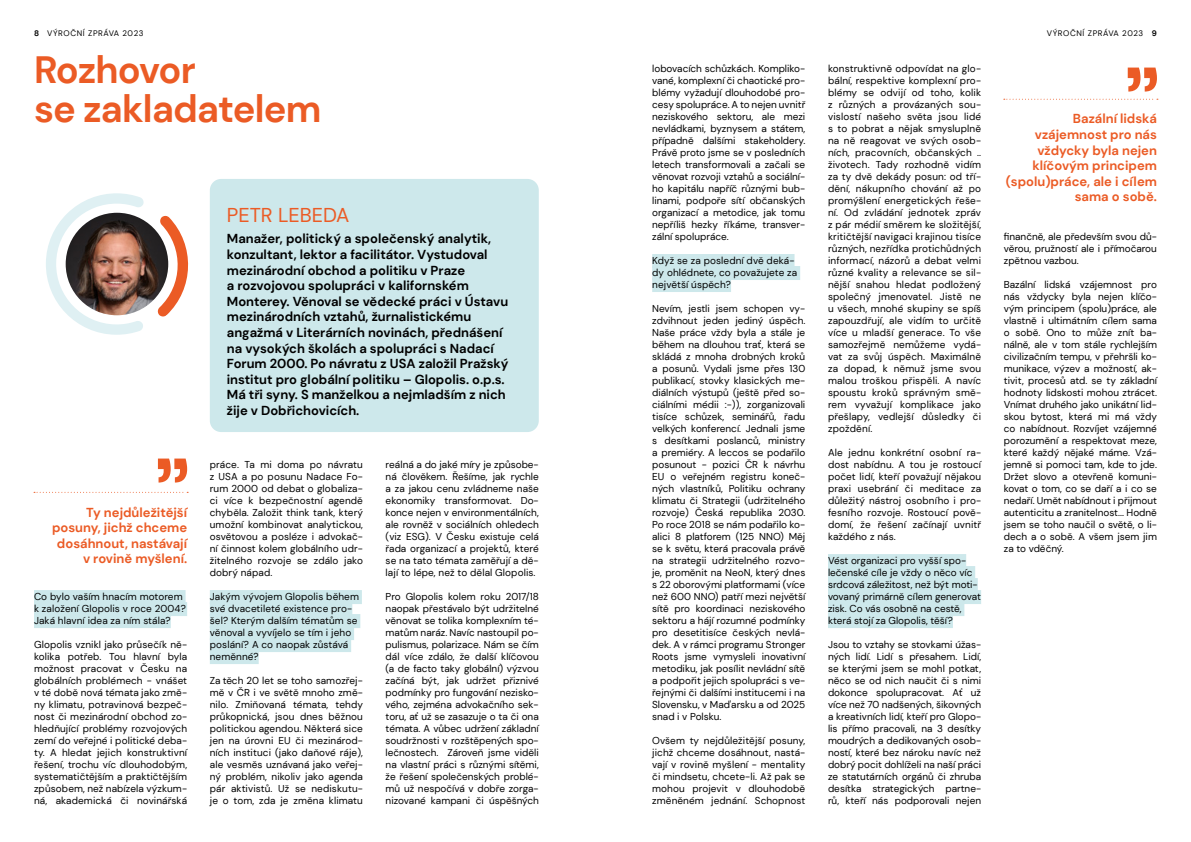
<style>
.page{position:relative;width:1191px;height:842px;background:#fff}
.page>*{position:absolute;margin:0;border:0;box-sizing:border-box;transform-origin:0 0}
.t1{font:700 38px/38.8px "DM Sans";letter-spacing:-.02em;color:#eb5b25}
.t2{font:20px "DM Sans";color:#eb5b25}
.t3{font:700 13px/15.6px "DM Sans";color:#000}
.t4{font:700 13px/15.6px "DM Sans";color:#eb5b25;text-align:right}
.t5{font:10px/12px "DM Sans";color:#000;text-align:justify}
.t6{font:8px "DM Sans";letter-spacing:.075em;color:#000}
.s1{font-weight:700}
</style>
<div class="page">
<div style="left:34px;top:590px;width:152px;height:14px;background:#cde8eb"></div>
<div style="left:34px;top:602px;width:153px;height:14px;background:#cde8eb"></div>
<div style="left:34px;top:614px;width:137px;height:14px;background:#cde8eb"></div>
<div style="left:210px;top:590px;width:152px;height:14px;background:#cde8eb"></div>
<div style="left:210px;top:602px;width:142px;height:14px;background:#cde8eb"></div>
<div style="left:210px;top:614px;width:150px;height:14px;background:#cde8eb"></div>
<div style="left:210px;top:626px;width:144px;height:14px;background:#cde8eb"></div>
<div style="left:210px;top:638px;width:141px;height:14px;background:#cde8eb"></div>
<div style="left:210px;top:650px;width:49px;height:14px;background:#cde8eb"></div>
<svg style="left:34px;top:492px;width:154px;height:1px"></svg>
<svg style="left:158px;top:459px;width:29px;height:24px"></svg>
<svg style="left:1003px;top:99px;width:155px;height:1px"></svg>
<svg style="left:1127px;top:68px;width:30px;height:24px"></svg>
<div style="left:210px;top:179px;width:329px;height:253px;background:#cde8eb;border-radius:11px"></div>
<div style="left:652px;top:254px;width:142px;height:14px;background:#cde8eb"></div>
<div style="left:652px;top:266px;width:148px;height:14px;background:#cde8eb"></div>
<div style="left:652px;top:278px;width:79px;height:14px;background:#cde8eb"></div>
<div style="left:828px;top:554px;width:138px;height:14px;background:#cde8eb"></div>
<div style="left:828px;top:566px;width:147px;height:14px;background:#cde8eb"></div>
<div style="left:828px;top:578px;width:149px;height:14px;background:#cde8eb"></div>
<div style="left:828px;top:590px;width:153px;height:14px;background:#cde8eb"></div>
<div style="left:828px;top:602px;width:136px;height:14px;background:#cde8eb"></div>
<div style="left:828px;top:614px;width:125px;height:14px;background:#cde8eb"></div>
<svg style="left:46px;top:193px;width:143px;height:142px"></svg>
<p class="t6" style="left:34px;top:29px;width:111px"><span class="s1">8</span> VÝROČNÍ ZPRÁVA 2023</p>
<p class="t6" style="left:1046px;top:29px;width:112px">VÝROČNÍ ZPRÁVA 2023 <span class="s1">9</span></p>
<h1 class="t1" style="left:34px;top:50px;width:289px">Rozhovor<br>se zakladatelem</h1>
<p class="t5" style="left:652px;top:62px;width:155px">lobovacích schůzkách. Kompliko&shy;vané, komplexní či chaotické pro&shy;blémy vyžadují dlouhodobé pro&shy;cesy spolupráce. A to nejen uvnitř neziskového sektoru, ale mezi nevládkami, byznysem a státem, případně dalšími stakeholdery.<br>Právě proto jsme se v posledních letech transformovali a začali se věnovat rozvoji vztahů a sociální&shy;ho kapitálu napříč různými bub&shy;linami, podpoře sítí občanských organizací a metodice, jak tomu nepříliš hezky říkáme, transver&shy;zální spolupráce.</p>
<p class="t5" style="left:652px;top:254px;width:147px;text-align:left">Když se za poslední dvě deká&shy;dy ohlédnete, co považujete za největší úspěch?</p>
<p class="t5" style="left:652px;top:302px;width:155px">Nevím, jestli jsem schopen vy&shy;zdvihnout jeden jediný úspěch.<br>Naše práce vždy byla a stále je během na dlouhou trať, která se skládá z mnoha drobných kroků a posunů. Vydali jsme přes 130 publikací, stovky klasických me&shy;diálních výstupů (ještě před so&shy;ciálními médii :-)), zorganizovali tisíce schůzek, seminářů, řadu velkých konferencí. Jednali jsme s desítkami poslanců, ministry a premiéry. A leccos se podařilo posunout - pozici ČR k návrhu EU o veřejném registru koneč&shy;ných vlastníků, Politiku ochrany klimatu či Strategii (udržitelného rozvoje) Česká republika 2030.<br>Po roce 2018 se nám podařilo ko&shy;alici 8 platforem (125 NNO) Měj se k světu, která pracovala právě na strategii udržitelného rozvo&shy;je, proměnit na NeoN, který dnes s 22 oborovými platformami (více než 600 NNO) patří mezi největší sítě pro koordinaci neziskového sektoru a hájí rozumné podmínky pro desetitisíce českých nevlá&shy;dek. A v rámci programu Stronger Roots jsme vymysleli inovativní metodiku, jak posílit nevládní sítě a podpořit jejich spolupráci s ve&shy;řejnými či dalšími institucemi i na Slovensku, v Maďarsku a od 2025 snad i v Polsku.</p>
<p class="t5" style="left:652px;top:734px;width:155px">Ovšem ty nejdůležitější posuny, jichž chceme dosáhnout, nastá&shy;vají v rovině myšlení - mentality či mindsetu, chcete-li. Až pak se mohou projevit v dlouhodobě změněném jednání. Schopnost</p>
<p class="t5" style="left:828px;top:62px;width:155px">konstruktivně odpovídat na glo&shy;bální, respektive komplexní pro&shy;blémy se odvijí od toho, kolik z různých a provázaných sou&shy;vislostí našeho světa jsou lidé s to pobrat a nějak smysluplně na ně reagovat ve svých osob&shy;ních, pracovních, občanských .. životech. Tady rozhodně vidím za ty dvě dekády posun: od tří&shy;dění, nákupního chování až po promýšlení energetických řeše&shy;ní. Od zvládání jednotek zpráv z pár médií směrem ke složitější, kritičtější navigaci krajinou tisíce různých, nezřídka protichůdných informací, názorů a debat velmi různé kvality a relevance se sil&shy;nější snahou hledat podložený společný jmenovatel. Jistě ne u všech, mnohé skupiny se spíš zapouzdřují, ale vidím to určitě více u mladší generace. To vše samozřejmě nemůžeme vydá&shy;vat za svůj úspěch. Maximálně za dopad, k němuž jsme svou malou troškou přispěli. A navíc spoustu kroků správným smě&shy;rem vyvažují komplikace jako přešlapy, vedlejší důsledky či zpoždění.</p>
<p class="t5" style="left:828px;top:446px;width:155px">Ale jednu konkrétní osobní ra&shy;dost nabídnu. A tou je rostoucí počet lidí, kteří považují nějakou praxi usebrání či meditace za důležitý nástroj osobního i pro&shy;fesního rozvoje. Rostoucí pově&shy;domí, že řešení začínají uvnitř každého z nás.</p>
<p class="t5" style="left:828px;top:554px;width:154px;text-align:left">Vést organizaci pro vyšší spo&shy;lečenské cíle je vždy o něco víc srdcová záležitost, než být moti&shy;vovaný primárně cílem generovat zisk. Co vás osobně na cestě, která stojí za Glopolis, těší?</p>
<p class="t5" style="left:828px;top:638px;width:155px">Jsou to vztahy se stovkami úžas&shy;ných lidí. Lidí s přesahem. Lidí, se kterými jsem se mohl potkat, něco se od nich naučit či s nimi dokonce spolupracovat. Ať už více než 70 nadšených, šikovných a kreativních lidí, kteří pro Glopo&shy;lis přímo pracovali, na 3 desítky moudrých a dedikovaných osob&shy;ností, které bez nároku navíc než dobrý pocit dohlíželi na naší práci ze statutárních orgánů či zhruba desítka strategických partne&shy;rů, kteří nás podporovali nejen</p>
<h3 class="t4" style="left:1006px;top:111px;width:152px">Bazální lidská vzájemnost pro nás vždycky byla nejen klíčovým principem (spolu)práce, ale i cílem sama o sobě.</h3>
<h2 class="t2" style="left:227px;top:203px;width:124px">PETR LEBEDA</h2>
<p class="t3" style="left:227px;top:231px;width:283px">Manažer, politický a společenský analytik, konzultant, lektor a facilitátor. Vystudoval mezinárodní obchod a politiku v Praze<br>a rozvojovou spolupráci v kalifornském Monterey. Věnoval se vědecké práci v Ústavu mezinárodních vztahů, žurnalistickému angažmá v Literárních novinách, přednášení na vysokých školách a spolupráci s Nadací Forum 2000. Po návratu z USA založil Pražský institut pro globální politiku – Glopolis. o.p.s.<br>Má tři syny. S manželkou a nejmladším z nich žije v Dobřichovicích.</p>
<p class="t5" style="left:1003px;top:230px;width:155px">finančně, ale především svou dů&shy;věrou, pružností ale i přímočarou zpětnou vazbou.</p>
<p class="t5" style="left:1003px;top:278px;width:155px">Bazální lidská vzájemnost pro nás vždycky byla nejen klíčo&shy;vým principem (spolu)práce, ale vlastně i ultimátním cílem sama o sobě. Ono to může znít ba&shy;nálně, ale v tom stále rychlejším civilizačním tempu, v přehršli ko&shy;munikace, výzev a možností, ak&shy;tivit, procesů atd. se ty základní hodnoty lidskosti mohou ztrácet.<br>Vnímat druhého jako unikátní lid&shy;skou bytost, která mi má vždy co nabídnout. Rozvíjet vzájemné porozumění a respektovat meze, které každý nějaké máme. Vzá&shy;jemně si pomoci tam, kde to jde.<br>Držet slovo a otevřeně komuni&shy;kovat o tom, co se daří a i co se nedaří. Umět nabídnout i přijmout autenticitu a zranitelnost... Hodně jsem se toho naučil o světě, o li&shy;dech a o sobě. A všem jsem jim za to vděčný.</p>
<p class="t5" style="left:386px;top:458px;width:155px">reálná a do jaké míry je způsobe&shy;ná člověkem. Řešíme, jak rychle a za jakou cenu zvládneme naše ekonomiky transformovat. Do&shy;konce nejen v environmentálních, ale rovněž v sociálních ohledech (viz ESG). V Česku existuje celá řada organizací a projektů, které se na tato témata zaměřují a dě&shy;lají to lépe, než to dělal Glopolis.</p>
<p class="t5" style="left:386px;top:590px;width:155px">Pro Glopolis kolem roku 2017/18 naopak přestávalo být udržitelné věnovat se tolika komplexním té&shy;matům naráz. Navíc nastoupil po&shy;pulismus, polarizace. Nám se čím dál více zdálo, že další klíčovou (a de facto taky globální) výzvou začíná být, jak udržet přiznivé podmínky pro fungování nezisko&shy;vého, zejména advokačního sek&shy;toru, ať už se zasazuje o ta či ona témata. A vůbec udržení základní soudržnosti v rozštěpených spo&shy;lečnostech. Zároveň jsme viděli na vlastní práci s různými sítěmi, že řešení společenských problé&shy;mů už nespočívá v dobře zorga&shy;nizované kampani či úspěšných</p>
<p class="t5" style="left:210px;top:458px;width:155px">práce. Ta mi doma po návratu z USA a po posunu Nadace Fo&shy;rum 2000 od debat o globaliza&shy;ci více k bezpečnostní agendě chyběla. Založit think tank, který umožní kombinovat analytickou, osvětovou a posléze i advokač&shy;ní činnost kolem globálního udr&shy;žitelného rozvoje se zdálo jako dobrý nápad.</p>
<p class="t5" style="left:210px;top:590px;width:151px;text-align:left">Jakým vývojem Glopolis během své dvacetileté existence pro&shy;šel? Kterým dalším tématům se věnoval a vyvíjelo se tím i jeho poslání? A co naopak zůstává neměnné?</p>
<p class="t5" style="left:210px;top:674px;width:155px">Za těch 20 let se toho samozřej&shy;mě v ČR i ve světě mnoho změ&shy;nilo. Zmiňovaná témata, tehdy průkopnická, jsou dnes běžnou politickou agendou. Některá sice jen na úrovni EU či mezinárod&shy;ních instituci (jako daňové ráje), ale vesměs uznávaná jako veřej&shy;ný problém, nikoliv jako agenda pár aktivistů. Už se nediskutu&shy;je o tom, zda je změna klimatu</p>
<h3 class="t4" style="left:52px;top:504px;width:136px">Ty nejdůležitější posuny, jichž chceme dosáhnout, nastávají v rovině myšlení.</h3>
<p class="t5" style="left:34px;top:590px;width:153px;text-align:left">Co bylo vaším hnacím motorem k založení Glopolis v roce 2004?<br>Jaká hlavní idea za ním stála?</p>
<p class="t5" style="left:34px;top:638px;width:155px">Glopolis vznikl jako průsečík ně&shy;kolika potřeb. Tou hlavní byla možnost pracovat v Česku na globálních problémech - vnášet v té době nová témata jako změ&shy;ny klimatu, potravinová bezpeč&shy;nost či mezinárodní obchod zo&shy;hledňující problémy rozvojových zemí do veřejné i politické deba&shy;ty. A hledat jejich konstruktivní řešení, trochu víc dlouhodobým, systematičtějším a praktičtějším způsobem, než nabízela výzkum&shy;ná, akademická či novinářská</p>
</div>
